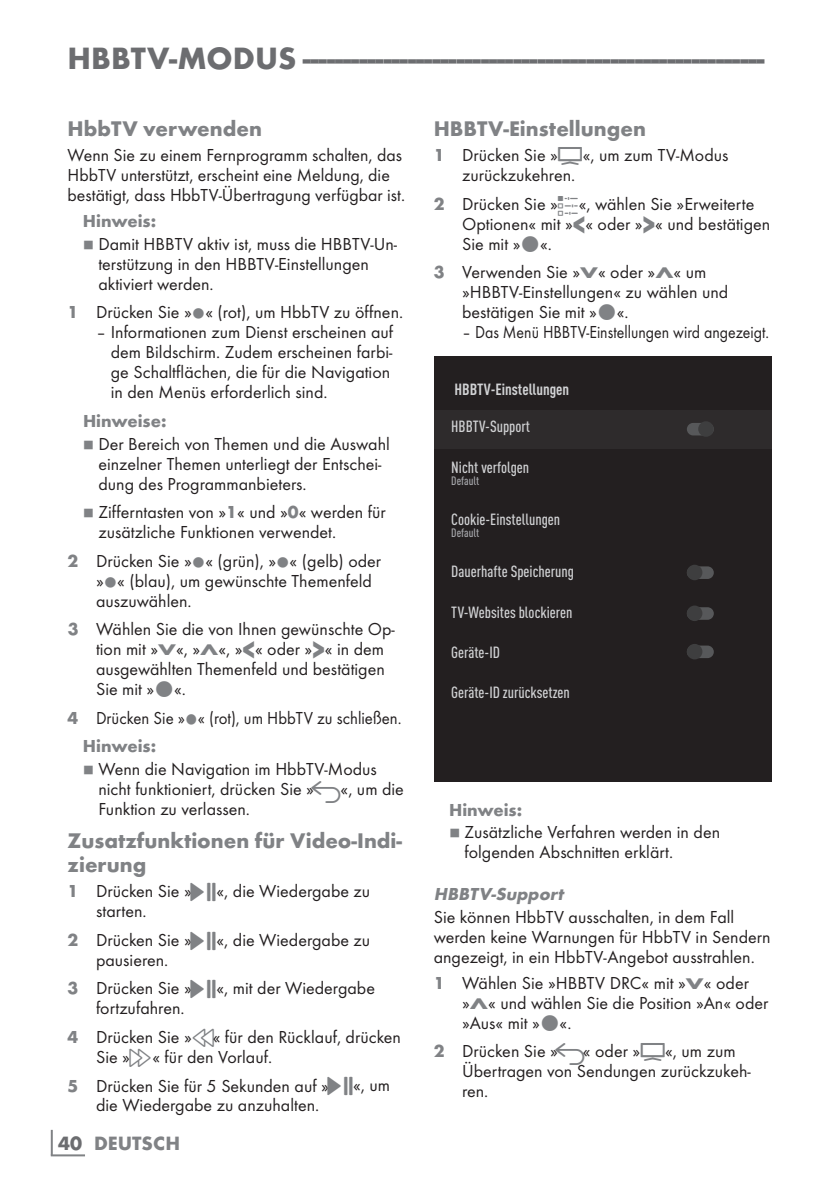
<style>
.page{position:relative;width:840px;height:1191px;background:#fff}
.page>*{position:absolute;margin:0;border:0;box-sizing:border-box;transform-origin:0 0}
.t1{font:700 32px "Futura TOT";color:#6c6d70}
.t2{font:700 22px/24px "Futura TOT";color:#808285}
.t3{font:700 20px "Futura TOT";color:#808285}
.t4{font:18px/20px "Futura TOT Boo";color:#231f20}
.t5{font:18px "Futura TOT Boo";color:#231f20;scale:.88 1}
.t6{font:18px "Futura TOT Boo";color:#231f20;scale:.93 1}
.t7{font:700 18px "Futura TOT";color:#808285}
.t8{font:italic 700 18px "Futura TOT";color:#808285}
.t9{font:500 condensed 16px "DIN Pro";color:#d1d2d4}
.t10{font:700 condensed 16px "DIN Pro";color:#d1d2d4}
.t11{font:500 condensed 12px "DIN Pro";color:#a8a9ad}
.t12{font:8px "Grund Son Se";color:#808285}
.s1{font-family:"Futura TOT";font-weight:700;color:#808285}
.s2{color:#808285}
.s3{font-family:"Futura TOT";font-weight:700;font-size:16px;color:#808285}
.s4{font-family:"Futura TOT";font-weight:700;font-size:27.2px;color:#808285}
.s5{font-family:"Arcelik TS9 Android";font-size:24px;color:#808285}
.s6{font-family:"Arcelik TS9 Android";font-size:20px;color:#808285}
.s7{color:#6c6d70}
.s8{font-family:"Arcelik TS9 Android";font-size:32px;color:#808285}
</style>
<div class="page">
<hr style="left:51px;top:1129px;width:2px;height:26px;background:#808285">
<hr style="left:51px;top:1154px;width:34px;height:2px;background:#808285">
<div style="left:433px;top:356px;width:338px;height:425px;background:#231f20"></div>
<div style="left:433px;top:410px;width:338px;height:39px;background:#2e2b2c"></div>
<div style="left:686px;top:423px;width:27px;height:12px;background:#57585a;border-radius:6px"></div>
<div style="left:697px;top:421px;width:16px;height:16px;background:#3e3e3f;border-radius:50%"></div>
<div style="left:686px;top:645px;width:27px;height:13px;background:#57585a;border-radius:6px"></div>
<div style="left:686px;top:644px;width:16px;height:15px;background:#3e3e3f;border-radius:50%"></div>
<div style="left:686px;top:607px;width:27px;height:13px;background:#57585a;border-radius:6px"></div>
<div style="left:686px;top:605px;width:16px;height:16px;background:#3e3e3f;border-radius:50%"></div>
<div style="left:686px;top:566px;width:27px;height:13px;background:#57585a;border-radius:6px"></div>
<div style="left:686px;top:565px;width:16px;height:15px;background:#3e3e3f;border-radius:50%"></div>
<h1 class="t1" style="left:68px;top:39px;width:698px">HBBTV-MODUS----------------------------------------------------------</h1>
<p class="t2" style="left:68px;top:116px;width:196px">HbbTV verwenden</p>
<p class="t4" style="left:68px;top:145px;width:339px">Wenn Sie zu einem Fernprogramm schalten, das<br>HbbTV unterstützt, erscheint eine Meldung, die bestätigt, dass HbbTV-Übertragung verfügbar ist.</p>
<p class="t7" style="left:83px;top:210px;width:75px">Hinweis:</p>
<p class="t12" style="left:83px;top:240px;width:13px">7</p>
<p class="t4" style="left:98px;top:234px;width:300px">Damit HBBTV aktiv ist, muss die HBBTV-Un&shy;terstützung in den HBBTV-Einstellungen aktiviert werden.</p>
<p class="t4" style="left:68px;top:302px;width:337px"><span class="s1">1</span> Drücken Sie »<span class="s2">●</span>« (rot), um HbbTV zu öffnen.</p>
<p class="t4" style="left:111px;top:322px;width:284px;text-indent:-15px">– Informationen zum Dienst erscheinen auf dem Bildschirm. Zudem erscheinen farbi&shy;ge Schaltflächen, die für die Navigation in den Menüs erforderlich sind.</p>
<p class="t7" style="left:83px;top:410px;width:85px">Hinweise:</p>
<p class="t12" style="left:83px;top:440px;width:13px">7</p>
<p class="t4" style="left:98px;top:433px;width:293px">Der Bereich von Themen und die Auswahl einzelner Themen unterliegt der Entschei&shy;dung des Programmanbieters.</p>
<p class="t12" style="left:83px;top:509px;width:13px">7</p>
<p class="t4" style="left:98px;top:502px;width:289px">Zifferntasten von »<span class="s1">1</span>« und »<span class="s1">0</span>« werden für zusätzliche Funktionen verwendet.</p>
<p class="t4" style="left:96px;top:550px;width:286px;text-indent:-28px"><span class="s1">2</span> Drücken Sie »<span class="s2">●</span>« (grün), »<span class="s2">●</span>« (gelb) oder »<span class="s2">●</span>« (blau), um gewünschte Themenfeld auszuwählen.</p>
<p class="t4" style="left:96px;top:619px;width:300px;text-indent:-28px"><span class="s1">3</span> Wählen Sie die von Ihnen gewünschte Op&shy;tion mit »<span class="s3">V</span>«, »<span class="s3">Λ</span>«, »<span class="s4">&lt;</span>« oder »<span class="s4">&gt;</span>« in dem ausgewählten Themenfeld und bestätigen<br>Sie mit » «.</p>
<p class="t6" style="left:68px;top:707px;width:360px"><span class="s1">4</span> Drücken Sie »<span class="s2">●</span>« (rot), um HbbTV zu schließen.</p>
<p class="t7" style="left:83px;top:735px;width:75px">Hinweis:</p>
<p class="t12" style="left:83px;top:766px;width:13px">7</p>
<p class="t4" style="left:98px;top:759px;width:307px">Wenn die Navigation im HbbTV-Modus nicht funktioniert, drücken Sie » <span class="s5">R</span>«, um die<br>Funktion zu verlassen.</p>
<p class="t2" style="left:68px;top:828px;width:336px">Zusatzfunktionen für Video-Indi&shy;zierung</p>
<p class="t4" style="left:96px;top:881px;width:275px;text-indent:-28px"><span class="s1">1</span> Drücken Sie » <span class="s6">W</span> «, die Wiedergabe zu starten.</p>
<p class="t4" style="left:96px;top:929px;width:275px;text-indent:-28px"><span class="s1">2</span> Drücken Sie » <span class="s6">W</span> «, die Wiedergabe zu pausieren.</p>
<p class="t4" style="left:96px;top:978px;width:280px;text-indent:-28px"><span class="s1">3</span> Drücken Sie » <span class="s6">W</span> «, mit der Wiedergabe fortzufahren.</p>
<p class="t4" style="left:96px;top:1026px;width:306px;text-indent:-28px"><span class="s1">4</span> Drücken Sie » <span class="s6">U</span>« für den Rücklauf, drücken<br>Sie »<span class="s6">V</span> « für den Vorlauf.</p>
<p class="t4" style="left:96px;top:1075px;width:295px;text-indent:-28px"><span class="s1">5</span> Drücken Sie für 5 Sekunden auf » <span class="s6">W</span> «, um die Wiedergabe zu anzuhalten.</p>
<p class="t3" style="left:58px;top:1131px;width:123px"><span class="s7">40</span> DEUTSCH</p>
<p class="t2" style="left:433px;top:116px;width:214px">HBBTV-Einstellungen</p>
<p class="t4" style="left:462px;top:145px;width:268px;text-indent:-28px"><span class="s1">1</span> Drücken Sie »<span class="s8">H</span>«, um zum TV-Modus zurückzukehren.</p>
<p class="t4" style="left:462px;top:194px;width:309px;text-indent:-28px"><span class="s1">2</span> Drücken Sie »<span class="s5">Q</span>«, wählen Sie »Erweiterte<br>Optionen« mit »<span class="s4">&lt;</span>« oder »<span class="s4">&gt;</span>« und bestätigen<br>Sie mit » «.</p>
<p class="t4" style="left:462px;top:262px;width:267px;text-indent:-28px"><span class="s1">3</span> Verwenden Sie »<span class="s3">V</span>« oder »<span class="s3">Λ</span>« um »HBBTV-Einstellungen« zu wählen und bestätigen Sie mit » «.</p>
<p class="t5" style="left:462px;top:321px;width:350px">– Das Menü HBBTV-Einstellungen wird angezeigt.</p>
<p class="t10" style="left:454px;top:377px;width:116px">HBBTV-Einstellungen</p>
<p class="t9" style="left:451px;top:415px;width:80px">HBBTV-Support</p>
<p class="t9" style="left:451px;top:455px;width:79px">Nicht verfolgen</p>
<p class="t11" style="left:451px;top:471px;width:29px">Default</p>
<p class="t9" style="left:451px;top:507px;width:110px">Cookie-Einstellungen</p>
<p class="t11" style="left:451px;top:524px;width:29px">Default</p>
<p class="t9" style="left:451px;top:560px;width:124px">Dauerhafte Speicherung</p>
<p class="t9" style="left:451px;top:600px;width:122px">TV-Websites blockieren</p>
<p class="t9" style="left:451px;top:640px;width:50px">Geräte-ID</p>
<p class="t9" style="left:451px;top:681px;width:120px">Geräte-ID zurücksetzen</p>
<p class="t7" style="left:449px;top:798px;width:75px">Hinweis:</p>
<p class="t12" style="left:449px;top:829px;width:13px">7</p>
<p class="t4" style="left:464px;top:822px;width:257px">Zusätzliche Verfahren werden in den folgenden Abschnitten erklärt.</p>
<p class="t8" style="left:433px;top:883px;width:135px">HBBTV-Support</p>
<p class="t4" style="left:433px;top:907px;width:338px">Sie können HbbTV ausschalten, in dem Fall werden keine Warnungen für HbbTV in Sendern angezeigt, in ein HbbTV-Angebot ausstrahlen.</p>
<p class="t4" style="left:462px;top:972px;width:308px;text-indent:-28px"><span class="s1">1</span> Wählen Sie »HBBTV DRC« mit »<span class="s3">V</span>« oder »<span class="s3">Λ</span>« und wählen Sie die Position »An« oder »Aus« mit » «.</p>
<p class="t4" style="left:462px;top:1041px;width:290px;text-indent:-28px"><span class="s1">2</span> Drücken Sie » <span class="s5">R</span>« oder »<span class="s8">H</span>«, um zum<br>Übertragen von Sendungen zurückzukeh&shy;ren.</p>
</div>
